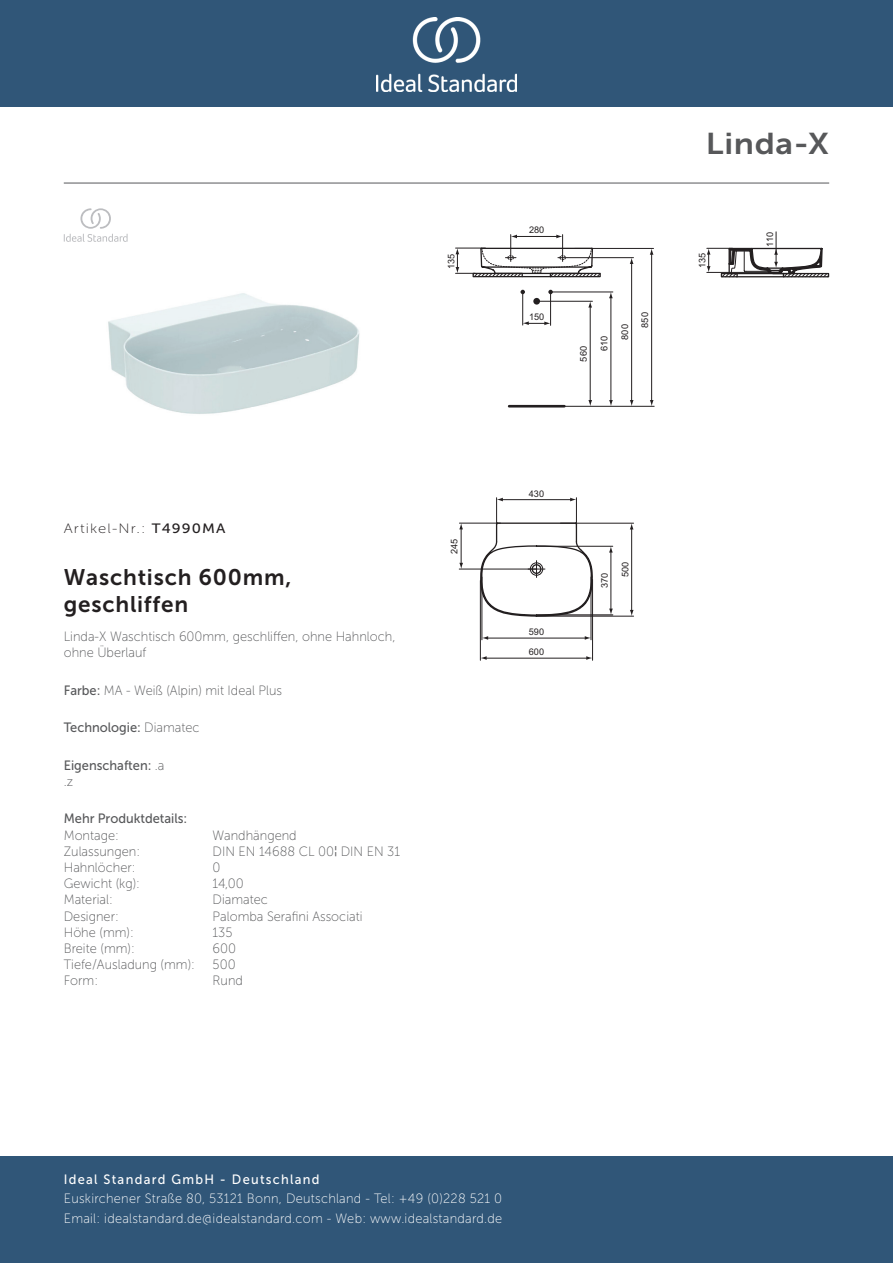
<style>
.page{position:relative;width:893px;height:1263px;background:#fff}
.page>*{position:absolute;margin:0;border:0;box-sizing:border-box;transform-origin:0 0}
._001_Produkttyp{font:30px "Museo Sans 700";letter-spacing:.02em;color:#57585a;scale:1.1 1}
.t1{font:22.5px/27px "Museo Sans 700";letter-spacing:.035em;color:#231f20}
.t2{font:13.5px/19.5px "Museo Sans 100";letter-spacing:.02em;color:#fff;scale:.95 1}
.Marketing_Descriptio{font:13.5px/16.2px "Museo Sans 100";color:#57585a;scale:.95 1}
.Technology{font:13.5px "Museo Sans 500";color:#57585a;scale:.95 1}
.Accreditations{font:13.5px "Museo Sans 100";color:#57585a;scale:.95 1}
.Designer{font:13.5px "Museo Sans 100";color:#57585a;scale:.95 1}
.Colour{font:13.5px "Museo Sans 100";color:#57585a;scale:.95 1}
.t3{font:13.5px "Museo Sans 500";letter-spacing:.1em;color:#fff;scale:.95 1}
.Depth__mm{font:13.5px "Museo Sans 100";color:#57585a;scale:.95 1}
.t4{font:13.5px "Museo Sans 100";letter-spacing:.075em;color:#231f20;scale:1.1 1}
.Mounting{font:13.5px "Museo Sans 100";color:#57585a;scale:.95 1}
.Features{font:13.5px/16.2px "Museo Sans 500";color:#57585a;scale:.95 1}
.Net_Weight__kg{font:13.5px "Museo Sans 100";color:#57585a;scale:.95 1}
.Material{font:13.5px "Museo Sans 100";color:#57585a;scale:.95 1}
.Width__mm{font:13.5px "Museo Sans 100";color:#57585a;scale:.95 1}
.Tap_Holes{font:13.5px "Museo Sans 100";color:#57585a;scale:.95 1}
.Height__mm{font:13.5px "Museo Sans 100";color:#57585a;scale:.95 1}
.Shape{font:13.5px "Museo Sans 100";color:#57585a;scale:.95 1}
.t5{font:9.3px "Arial";color:#231f20}
.t6{font:9.15px "Arial";color:#231f20}
.s1{font-family:"Museo Sans 500"}
.s2{font-family:"Museo Sans 100"}
</style>
<div class="page">
<div style="left:0;top:1157px;width:893px;height:106px;background:#305678"></div>
<div style="left:0;top:0;width:893px;height:107px;background:#305678"></div>
<img style="left:376px;top:18px;width:141px;height:73px">
<hr style="left:64px;top:183px;width:765px;height:1px;background:#57585a">
<img style="left:108px;top:293px;width:252px;height:121px">
<hr style="left:509px;top:405px;width:55px;height:2px;background:#231f20">
<div style="left:533px;top:298px;width:7px;height:7px;background:#231f20;border-radius:50%"></div>
<svg style="left:520px;top:290px;width:5px;height:4px"></svg>
<svg style="left:548px;top:290px;width:5px;height:4px"></svg>
<hr style="left:485px;top:658px;width:102px;height:1px;background:#231f20">
<svg style="left:481px;top:656px;width:6px;height:4px"></svg>
<svg style="left:586px;top:656px;width:6px;height:4px"></svg>
<hr style="left:480px;top:580px;width:1px;height:80px;background:#231f20">
<hr style="left:482px;top:577px;width:1px;height:63px;background:#231f20">
<hr style="left:592px;top:579px;width:1px;height:81px;background:#231f20">
<hr style="left:591px;top:577px;width:1px;height:63px;background:#231f20">
<hr style="left:487px;top:638px;width:99px;height:1px;background:#231f20">
<svg style="left:482px;top:636px;width:6px;height:4px"></svg>
<svg style="left:585px;top:636px;width:6px;height:4px"></svg>
<hr style="left:536px;top:546px;width:77px;height:1px;background:#231f20">
<hr style="left:611px;top:550px;width:1px;height:60px;background:#231f20">
<svg style="left:609px;top:609px;width:4px;height:5px"></svg>
<svg style="left:609px;top:546px;width:4px;height:6px"></svg>
<hr style="left:536px;top:616px;width:98px;height:1px;background:#231f20">
<hr style="left:537px;top:614px;width:76px;height:1px;background:#231f20">
<hr style="left:560px;top:523px;width:74px;height:1px;background:#231f20">
<hr style="left:631px;top:529px;width:1px;height:82px;background:#231f20">
<svg style="left:630px;top:610px;width:4px;height:6px"></svg>
<svg style="left:630px;top:523px;width:3px;height:6px"></svg>
<hr style="left:459px;top:569px;width:77px;height:1px;background:#231f20">
<hr style="left:461px;top:527px;width:1px;height:37px;background:#231f20">
<svg style="left:459px;top:563px;width:4px;height:6px"></svg>
<hr style="left:459px;top:523px;width:41px;height:1px;background:#231f20">
<svg style="left:478px;top:498px;width:116px;height:119px"></svg>
<hr style="left:776px;top:232px;width:1px;height:31px;background:#231f20">
<svg style="left:707px;top:247px;width:122px;height:31px"></svg>
<svg style="left:523px;top:321px;width:27px;height:4px"></svg>
<hr style="left:522px;top:293px;width:1px;height:32px;background:#231f20">
<hr style="left:550px;top:293px;width:1px;height:32px;background:#231f20">
<hr style="left:651px;top:253px;width:1px;height:149px;background:#231f20">
<svg style="left:650px;top:400px;width:4px;height:6px"></svg>
<svg style="left:650px;top:249px;width:3px;height:6px"></svg>
<hr style="left:575px;top:248px;width:79px;height:1px;background:#231f20">
<hr style="left:558px;top:257px;width:75px;height:1px;background:#231f20">
<hr style="left:631px;top:262px;width:1px;height:140px;background:#231f20">
<svg style="left:630px;top:400px;width:4px;height:6px"></svg>
<svg style="left:630px;top:258px;width:3px;height:6px"></svg>
<hr style="left:551px;top:292px;width:62px;height:1px;background:#231f20">
<hr style="left:537px;top:301px;width:55px;height:1px;background:#231f20">
<hr style="left:611px;top:296px;width:1px;height:106px;background:#231f20">
<svg style="left:609px;top:400px;width:4px;height:6px"></svg>
<svg style="left:609px;top:292px;width:4px;height:6px"></svg>
<hr style="left:590px;top:306px;width:1px;height:96px;background:#231f20">
<svg style="left:588px;top:400px;width:4px;height:6px"></svg>
<svg style="left:588px;top:301px;width:4px;height:7px"></svg>
<hr style="left:540px;top:406px;width:114px;height:1px;background:#231f20">
<svg style="left:455px;top:235px;width:146px;height:43px"></svg>
<svg style="left:64px;top:208px;width:64px;height:34px"></svg>
<p class="t6" style="left:445px;top:269px;width:17px;rotate:-90deg">135</p>
<p class="t4" style="left:64px;top:521px;width:149px">Artikel-Nr.: <span class="s1">T4990MA</span></p>
<p class="t1" style="left:64px;top:564px;width:229px">Waschtisch 600mm, geschliffen</p>
<p class="Marketing_Descriptio" style="left:64px;top:629px;width:351px">Linda-X Waschtisch 600mm, geschliffen, ohne Hahnloch, ohne Überlauf</p>
<p class="Colour" style="left:64px;top:683px;width:231px"><span class="s1">Farbe:</span> MA - Weiß (Alpin) mit Ideal Plus</p>
<p class="Technology" style="left:64px;top:720px;width:144px">Technologie: <span class="s2">Diamatec</span></p>
<p class="Features" style="left:64px;top:757px;width:107px">Eigenschaften: <span class="s2">.a .z</span></p>
<p class="Technology" style="left:64px;top:811px;width:132px">Mehr Produktdetails:</p>
<p class="Mounting" style="left:64px;top:828px;width:60px">Montage:</p>
<p class="Mounting" style="left:213px;top:828px;width:90px">Wandhängend</p>
<p class="Accreditations" style="left:64px;top:844px;width:82px">Zulassungen:</p>
<p class="Accreditations" style="left:213px;top:844px;width:199px">DIN EN 14688 CL 00¦DIN EN 31</p>
<p class="Tap_Holes" style="left:64px;top:860px;width:77px">Hahnlöcher:</p>
<p class="Tap_Holes" style="left:213px;top:860px;width:10px">0</p>
<p class="Net_Weight__kg" style="left:64px;top:876px;width:82px">Gewicht (kg):</p>
<p class="Net_Weight__kg" style="left:213px;top:876px;width:34px">14,00</p>
<p class="Material" style="left:64px;top:893px;width:53px">Material:</p>
<p class="Material" style="left:213px;top:893px;width:60px">Diamatec</p>
<p class="Designer" style="left:64px;top:909px;width:59px">Designer:</p>
<p class="Designer" style="left:213px;top:909px;width:159px">Palomba Serafini Associati</p>
<p class="Height__mm" style="left:64px;top:925px;width:75px">Höhe (mm):</p>
<p class="Height__mm" style="left:213px;top:925px;width:22px">135</p>
<p class="Width__mm" style="left:64px;top:941px;width:76px">Breite (mm):</p>
<p class="Width__mm" style="left:213px;top:941px;width:26px">600</p>
<p class="Depth__mm" style="left:64px;top:957px;width:140px">Tiefe/Ausladung (mm):</p>
<p class="Depth__mm" style="left:213px;top:957px;width:26px">500</p>
<p class="Shape" style="left:64px;top:974px;width:38px">Form:</p>
<p class="Shape" style="left:213px;top:974px;width:33px">Rund</p>
<p class="t6" style="left:448px;top:554px;width:17px;rotate:-90deg">245</p>
<p class="t6" style="left:529px;top:224px;width:17px">280</p>
<p class="t6" style="left:529px;top:310px;width:17px">150</p>
<p class="t5" style="left:639px;top:328px;width:17px;rotate:-90deg">850</p>
<p class="t5" style="left:619px;top:340px;width:17px;rotate:-90deg">800</p>
<p class="t5" style="left:598px;top:351px;width:17px;rotate:-90deg">610</p>
<p class="t5" style="left:577px;top:361px;width:17px;rotate:-90deg">560</p>
<p class="_001_Produkttyp" style="left:706px;top:127px;width:114px">Linda-X</p>
<p class="t6" style="left:696px;top:268px;width:17px;rotate:-90deg">135</p>
<p class="t6" style="left:764px;top:247px;width:17px;rotate:-90deg">110</p>
<p class="t6" style="left:529px;top:487px;width:17px">430</p>
<p class="t6" style="left:529px;top:625px;width:17px">590</p>
<p class="t6" style="left:529px;top:645px;width:17px">600</p>
<p class="t6" style="left:598px;top:588px;width:17px;rotate:-90deg">370</p>
<p class="t6" style="left:619px;top:577px;width:17px;rotate:-90deg">500</p>
<p class="t3" style="left:64px;top:1172px;width:271px">Ideal Standard GmbH - Deutschland</p>
<p class="t2" style="left:64px;top:1189px;width:463px">Euskirchener Straße 80, 53121 Bonn, Deutschland - Tel: +49 (0)228 521 0<br>Email: idealstandard.de@idealstandard.com - Web: www.idealstandard.de</p>
</div>
